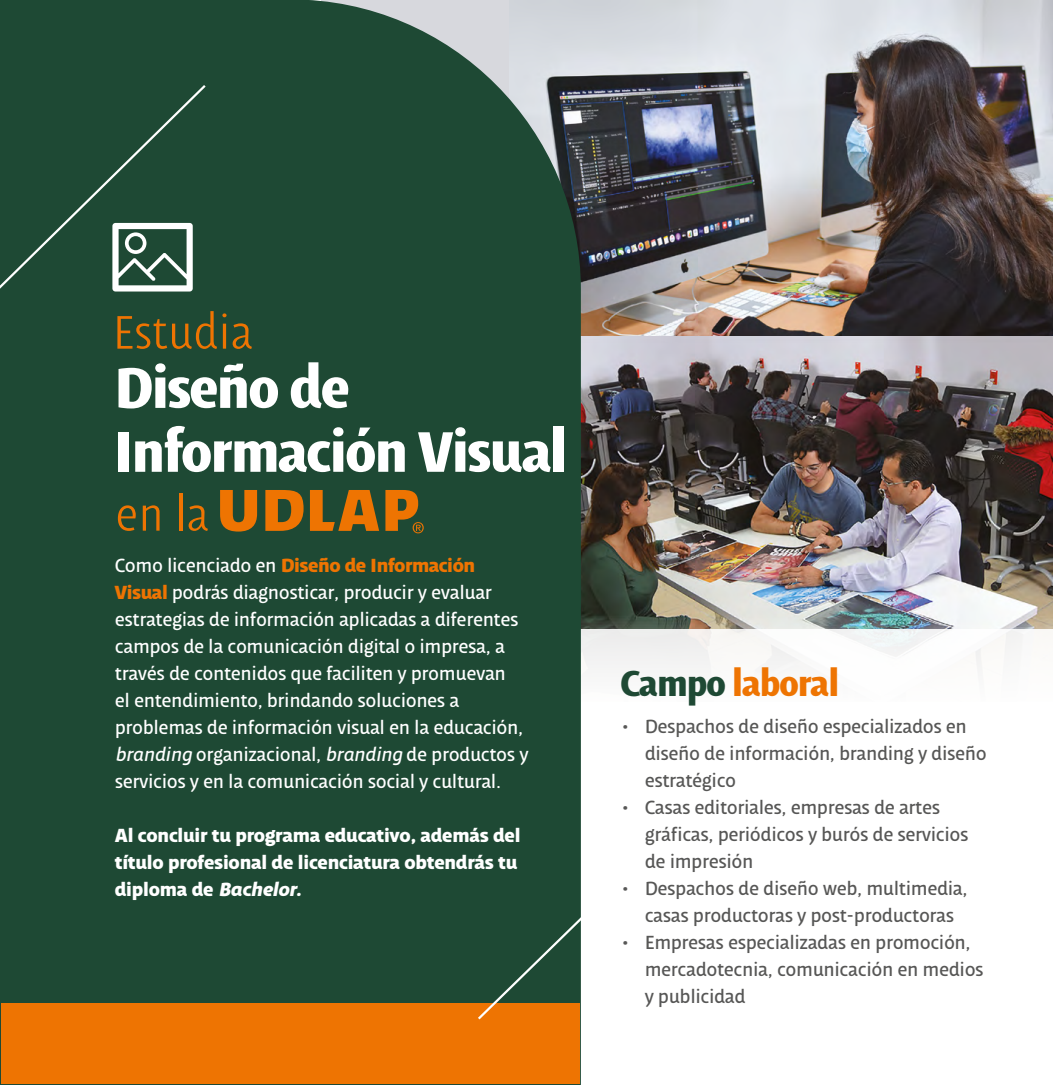
<style>
.page{position:relative;width:1053px;height:1085px;background:#fff}
.page>*{position:absolute;margin:0;border:0;box-sizing:border-box;transform-origin:0 0}
.t1{font:900 60.75px/63.9px "Udlap Display";letter-spacing:-.025em;color:#fff}
.t2{font:300 49.95px "Udlap Display";letter-spacing:-.01em;color:#ee7402}
.t3{font:900 38.25px "Udlap Display";letter-spacing:-.025em;color:#ee7402}
.t4{font:20.25px/27px "Udlap Text";letter-spacing:-.02em;color:#fff}
.t5{font:20.25px/27px "Udlap Text";letter-spacing:-.02em;color:#575756}
.t6{font:900 20.25px/27px "Udlap Text";letter-spacing:-.01em;color:#fff}
.s1{font-weight:900;color:#ee7402}
.s2{font-style:italic}
.s3{color:#1e4934}
</style>
<div class="page">
<img style="left:581px;top:0;width:471px;height:336px">
<img style="left:581px;top:336px;width:471px;height:293px">
<div style="left:0;top:0;width:581px;height:1084px;background:#1e4934"></div>
<div style="left:1px;top:1003px;width:578px;height:80px;background:#ee7402"></div>
<svg style="left:475px;top:864px;width:106px;height:157px;background:#395132"></svg>
<div style="left:0;top:83px;width:208px;height:403px;background:#1e4934"></div>
<svg style="left:220px;top:490px;width:37px;height:41px;background:#b06710"></svg>
<svg style="left:310px;top:490px;width:69px;height:41px;background:#9a6215"></svg>
<svg style="left:385px;top:490px;width:38px;height:43px;background:#9b6215"></svg>
<svg style="left:265px;top:490px;width:38px;height:41px;background:#b6680f"></svg>
<svg style="left:112px;top:223px;width:81px;height:68px"></svg>
<h2 class="t2" style="left:112px;top:303px;width:142px">Estudia</h2>
<h1 class="t1" style="left:115px;top:357px;width:454px">Diseño de<br>Información Visual</h1>
<h2 class="t2" style="left:115px;top:485px;width:96px">en la</h2>
<p class="t4" style="left:115px;top:551px;width:415px">Como licenciado en <span class="s1">Diseño de Información Visual</span> podrás diagnosticar, producir y evaluar estrategias de información aplicadas a diferentes campos de la comunicación digital o impresa, a través de contenidos que faciliten y promuevan<br>el entendimiento, brindando soluciones a problemas de información visual en la educación, <span class="s2">branding</span> organizacional, <span class="s2">branding</span> de productos y servicios y en la comunicación social y cultural.</p>
<p class="t6" style="left:115px;top:821px;width:407px">Al concluir tu programa educativo, además del título profesional de licenciatura obtendrás tu diploma de <span class="s2">Bachelor.</span></p>
<h3 class="t3" style="left:620px;top:659px;width:220px"><span class="s3">Campo</span> laboral</h3>
<p class="t5" style="left:644px;top:713px;width:343px;text-indent:-22px">• Despachos de diseño especializados en diseño de información, branding y diseño estratégico</p>
<p class="t5" style="left:644px;top:794px;width:325px;text-indent:-22px">• Casas editoriales, empresas de artes gráficas, periódicos y burós de servicios de impresión</p>
<p class="t5" style="left:622px;top:875px;width:347px;text-align:center">• Despachos de diseño web, multimedia, casas productoras y post-productoras</p>
<p class="t5" style="left:644px;top:929px;width:340px;text-indent:-22px">• Empresas especializadas en promoción, mercadotecnia, comunicación en medios y publicidad</p>
</div>
